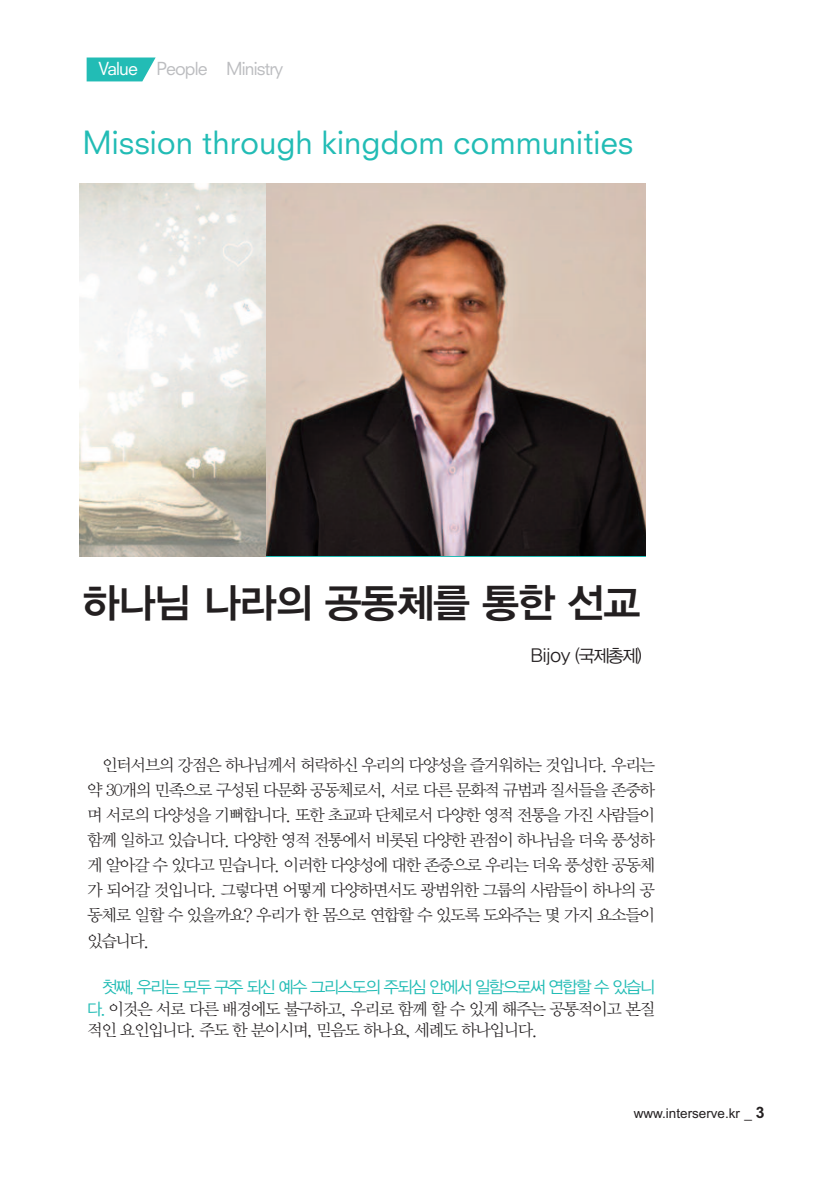
<style>
.page{position:relative;width:839px;height:1191px;background:#fff}
.page>*{position:absolute;margin:0;border:0;box-sizing:border-box;transform-origin:0 0}
.t1{font:40.25px "YDVYGO Std 14";letter-spacing:-.025em;color:#231f20}
.t2{font:31.15px "Neuzeit SLT Std";color:#22bcb5}
.t3{font:17.5px "Neuzeit SLT Std";letter-spacing:-.05em;color:#bcbdc0}
.t4{font:17.5px "YDVYGO Std 12";color:#231f20}
.t5{font:16.62px/25px "YDVY Mj O Std 12";letter-spacing:-.08em;color:#231f20;text-align:justify}
.t6{font:16.62px "YDVYGO Std 12";letter-spacing:-.09em;color:#22bcb5}
.t7{font:13.47px "Arial";color:#231f20}
.s1{color:#fff}
.s2{font-size:19.25px}
.s3{font-family:"YDVYGO Std 12";color:#22bcb5}
.s4{font-weight:700;font-size:15.75px}
</style>
<div class="page">
<svg style="left:87px;top:57px;width:69px;height:24px"></svg>
<img style="left:80px;top:183px;width:186px;height:374px">
<img style="left:266px;top:183px;width:379px;height:373px">
<p class="t3" style="left:98px;top:62px;width:186px"><span class="s1">Value</span> People Ministry</p>
<h2 class="t2" style="left:82px;top:131px;width:552px">Mission through kingdom communities</h2>
<h1 class="t1" style="left:82px;top:583px;width:559px">하나님 나라의 공동체를 통한 선교</h1>
<p class="t4" style="left:531px;top:647px;width:112px"><span class="s2">Bijoy</span> (국제총제)</p>
<p class="t5" style="left:87px;top:753px;width:569px;text-indent:15px">인터서브의 강점은 하나님께서 허락하신 우리의 다양성을 즐거워하는 것입니다. 우리는 약 30개의 민족으로 구성된 다문화 공동체로서, 서로 다른 문화적 규범과 질서들을 존중하 며 서로의 다양성을 기뻐합니다. 또한 초교파 단체로서 다양한 영적 전통을 가진 사람들이 함께 일하고 있습니다. 다양한 영적 전통에서 비롯된 다양한 관점이 하나님을 더욱 풍성하 게 알아갈 수 있다고 믿습니다. 이러한 다양성에 대한 존중으로 우리는 더욱 풍성한 공동체 가 되어갈 것입니다. 그렇다면 어떻게 다양하면서도 광범위한 그룹의 사람들이 하나의 공 동체로 일할 수 있을까요? 우리가 한 몸으로 연합할 수 있도록 도와주는 몇 가지 요소들이 있습니다.</p>
<p class="t6" style="left:102px;top:978px;width:554px">첫째, 우리는 모두 구주 되신 예수 그리스도의 주되심 안에서 일함으로써 연합할 수 있습니</p>
<p class="t5" style="left:87px;top:998px;width:569px;line-height:21.5px"><span class="s3">다.</span> 이것은 서로 다른 배경에도 불구하고, 우리로 함께 할 수 있게 해주는 공통적이고 본질 적인 요인입니다. 주도 한 분이시며, 믿음도 하나요, 세례도 하나입니다.</p>
<p class="t7" style="left:633px;top:1105px;width:132px">www.interserve.kr _ <span class="s4">3</span></p>
</div>
